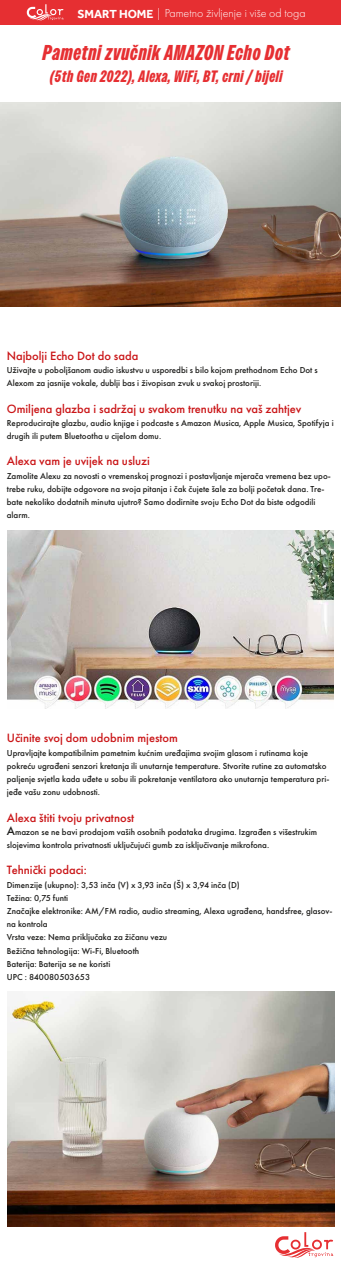
<style>
.page{position:relative;width:341px;height:1261px;background:#fff}
.page>*{position:absolute;margin:0;border:0;box-sizing:border-box;transform-origin:0 0}
.t1{font:italic 900 21.5px "Owners X Narrow";letter-spacing:.035em;color:#e62f32}
.t2{font:italic 900 16.5px "Owners X Narrow";letter-spacing:.035em;color:#e62f32}
.t3{font:500 12.5px "Futura PT";color:#ca1517}
.t4{font:300 12px "Futura PT";color:#fff}
.t5{font:500 9px/13.2px "Futura PT";color:#1d1d1b}
.s1{font-family:"Effra";font-weight:700}
.s2{font-size:12.5px}
</style>
<div class="page">
<img style="left:0;top:102px;width:340px;height:205px">
<img style="left:7px;top:530px;width:326px;height:178px">
<img style="left:7px;top:992px;width:327px;height:234px">
<div style="left:0;top:0;width:340px;height:24px;background:#e62f32"></div>
<svg style="left:27px;top:4px;width:36px;height:17px"></svg>
<svg style="left:275px;top:1232px;width:58px;height:26px"></svg>
<h3 class="t4" style="left:77px;top:6px;width:229px"><span class="s1">SMART HOME</span> | Pametno življenje i više od toga</h3>
<h1 class="t1" style="left:43px;top:40px;width:248px">Pametni zvučnik AMAZON Echo Dot</h1>
<h2 class="t2" style="left:50px;top:67px;width:233px">(5th Gen 2022), Alexa, WiFi, BT, crni / bijeli</h2>
<h3 class="t3" style="left:7px;top:348px;width:133px">Najbolji Echo Dot do sada</h3>
<p class="t5" style="left:7px;top:364px;width:312px">Uživajte u poboljšanom audio iskustvu u usporedbi s bilo kojom prethodnom Echo Dot s<br>Alexom za jasnije vokale, dublji bas i živopisan zvuk u svakoj prostoriji.</p>
<h3 class="t3" style="left:7px;top:401px;width:296px">Omiljena glazba i sadržaj u svakom trenutku na vaš zahtjev</h3>
<p class="t5" style="left:7px;top:416px;width:328px">Reproducirajte glazbu, audio knjige i podcaste s Amazon Musica, Apple Musica, Spotifyja i drugih ili putem Bluetootha u cijelom domu.</p>
<h3 class="t3" style="left:7px;top:454px;width:144px">Alexa vam je uvijek na usluzi</h3>
<p class="t5" style="left:7px;top:469px;width:325px">Zamolite Alexu za novosti o vremenskoj prognozi i postavljanje mjerača vremena bez upo&shy;trebe ruku, dobijte odgovore na svoja pitanja i čak čujete šale za bolji početak dana. Tre&shy;bate nekoliko dodatnih minuta ujutro? Samo dodirnite svoju Echo Dot da biste odgodili alarm.</p>
<h3 class="t3" style="left:7px;top:731px;width:172px">Učinite svoj dom udobnim mjestom</h3>
<p class="t5" style="left:7px;top:746px;width:324px">Upravljajte kompatibilnim pametnim kućnim uređajima svojim glasom i rutinama koje pokreću ugrađeni senzori kretanja ili unutarnje temperature. Stvorite rutine za automatsko paljenje svjetla kada uđete u sobu ili pokretanje ventilatora ako unutarnja temperatura pri&shy;jeđe vašu zonu udobnosti.</p>
<h3 class="t3" style="left:7px;top:810px;width:129px">Alexa štiti tvoju privatnost</h3>
<p class="t5" style="left:7px;top:825px;width:312px"><span class="s2">A</span>mazon se ne bavi prodajom vaših osobnih podataka drugima. Izgrađen s višestrukim slojevima kontrola privatnosti uključujući gumb za isključivanje mikrofona.</p>
<h3 class="t3" style="left:7px;top:863px;width:81px">Tehnički podaci:</h3>
<p class="t5" style="left:7px;top:878px;width:327px">Dimenzije (ukupno): 3,53 inča (V) x 3,93 inča (Š) x 3,94 inča (D)<br>Težina: 0,75 funti<br>Značajke elektronike: AM/FM radio, audio streaming, Alexa ugrađena, handsfree, glasov&shy;na kontrola<br>Vrsta veze: Nema priključaka za žičanu vezu<br>Bežična tehnologija: Wi-Fi, Bluetooth<br>Baterija: Baterija se ne koristi<br>UPC : 840080503653</p>
</div>
